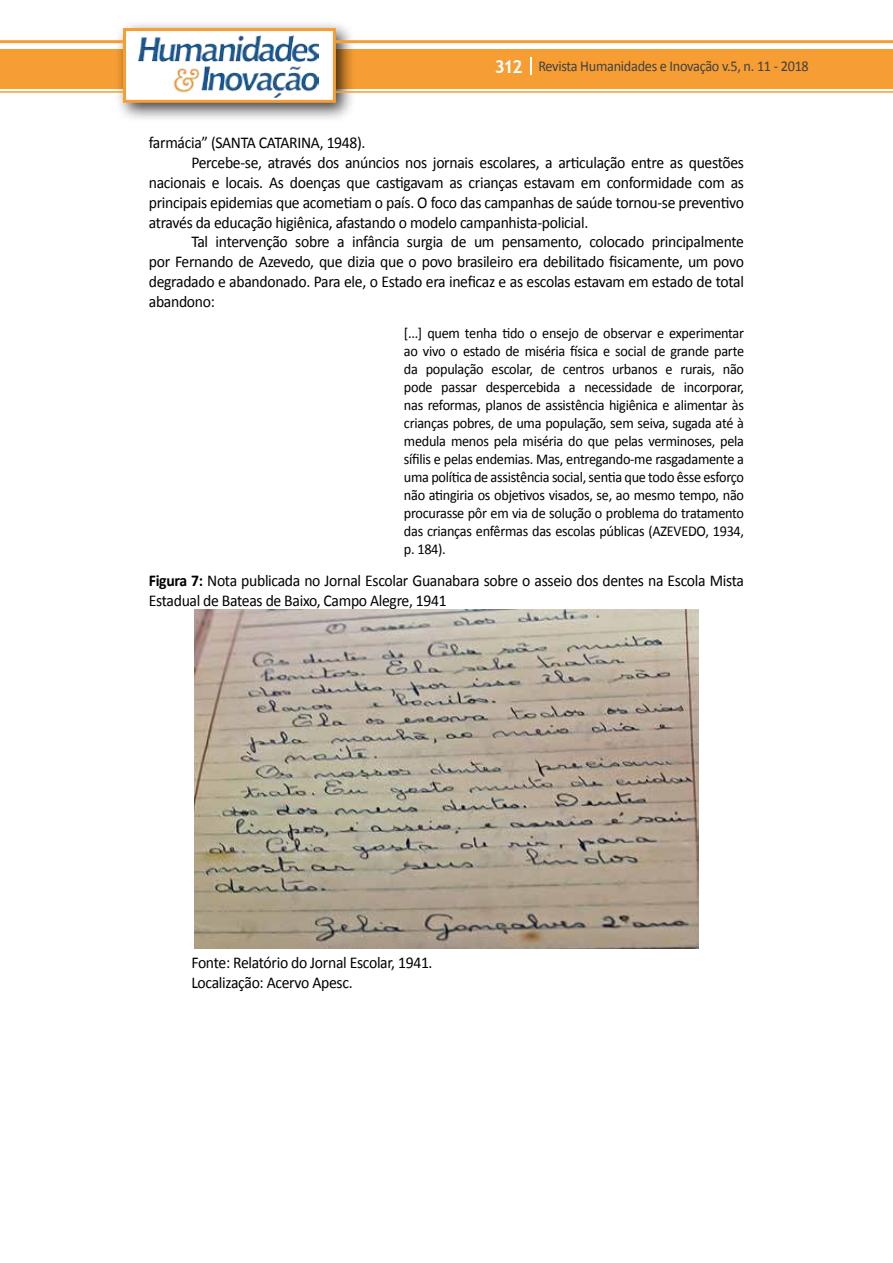
<style>
.page{position:relative;width:893px;height:1263px;background:#fff}
.page>*{position:absolute;margin:0;border:0;box-sizing:border-box;transform-origin:0 0}
.t1{font:16.5px/19.8px "Calibri";letter-spacing:-.02em;color:#000;scale:.95 1}
.t2{font:15px/18px "Calibri";letter-spacing:-.02em;color:#000;text-align:justify;scale:.95 1}
.t3{font:15px "Calibri";letter-spacing:-.02em;color:#414042;scale:.95 1}
.s1{font-family:"Trebuchet MS";font-weight:700;font-size:18px;color:#fff}
.s2{font-weight:700}
</style>
<div class="page">
<div style="left:441px;top:49px;width:452px;height:39px;background:#f69e34"></div>
<div style="left:333px;top:49px;width:108px;height:39px;background:#f69e34"></div>
<div style="left:0;top:49px;width:124px;height:39px;background:#f69e34"></div>
<svg style="left:530px;top:57px;width:2px;height:18px"></svg>
<div style="left:115px;top:20px;width:241px;height:103px;background:#000;opacity:.75"></div>
<div style="left:125px;top:30px;width:209px;height:71px;background:#fff"></div>
<img style="left:138px;top:35px;width:181px;height:62px">
<div style="left:123px;top:28px;width:213px;height:75px;border:3px solid #f69e34"></div>
<hr style="left:0;top:40px;width:124px;height:3px;background:#f69e34">
<hr style="left:0;top:91px;width:124px;height:2px;background:#f69e34">
<hr style="left:333px;top:40px;width:560px;height:3px;background:#f69e34">
<hr style="left:333px;top:91px;width:560px;height:2px;background:#f69e34">
<img style="left:195px;top:610px;width:503px;height:339px">
<p class="t3" style="left:495px;top:57px;width:332px"><span class="s1">312</span> Revista Humanidades e Inovação v.5, n. 11 - 2018</p>
<p class="t1" style="left:149px;top:133px;width:230px">farmácia” (SANTA CATARINA, 1948).</p>
<p class="t1" style="left:191px;top:153px;width:583px">Percebe-se, através dos anúncios nos jornais escolares, a articulação entre as questões</p>
<p class="t1" style="left:149px;top:173px;width:628px">nacionais e locais. As doenças que castigavam as crianças estavam em conformidade com as</p>
<p class="t1" style="left:149px;top:193px;width:628px">principais epidemias que acometiam o país. O foco das campanhas de saúde tornou-se preventivo</p>
<p class="t1" style="left:149px;top:212px;width:464px">através da educação higiênica, afastando o modelo campanhista-policial.</p>
<p class="t1" style="left:191px;top:232px;width:583px">Tal intervenção sobre a infância surgia de um pensamento, colocado principalmente</p>
<p class="t1" style="left:149px;top:252px;width:628px">por Fernando de Azevedo, que dizia que o povo brasileiro era debilitado fisicamente, um povo</p>
<p class="t1" style="left:149px;top:272px;width:628px">degradado e abandonado. Para ele, o Estado era ineficaz e as escolas estavam em estado de total</p>
<p class="t1" style="left:149px;top:292px;width:71px">abandono:</p>
<p class="t2" style="left:404px;top:324px;width:360px">[...] quem tenha tido o ensejo de observar e experimentar ao vivo o estado de miséria física e social de grande parte da população escolar, de centros urbanos e rurais, não pode passar despercebida a necessidade de incorporar, nas reformas, planos de assistência higiênica e alimentar às crianças pobres, de uma população, sem seiva, sugada até à medula menos pela miséria do que pelas verminoses, pela sífilis e pelas endemias. Mas, entregando-me rasgadamente a uma política de assistência social, sentia que todo êsse esforço não atingiria os objetivos visados, se, ao mesmo tempo, não procurasse pôr em via de solução o problema do tratamento das crianças enfêrmas das escolas públicas (AZEVEDO, 1934, p. 184).</p>
<p class="t1" style="left:149px;top:571px;width:628px"><span class="s2">Figura 7:</span> Nota publicada no Jornal Escolar Guanabara sobre o asseio dos dentes na Escola Mista<br>Estadual de Bateas de Baixo, Campo Alegre, 1941</p>
<p class="t1" style="left:191px;top:953px;width:255px">Fonte: Relatório do Jornal Escolar, 1941.<br>Localização: Acervo Apesc.</p>
</div>
